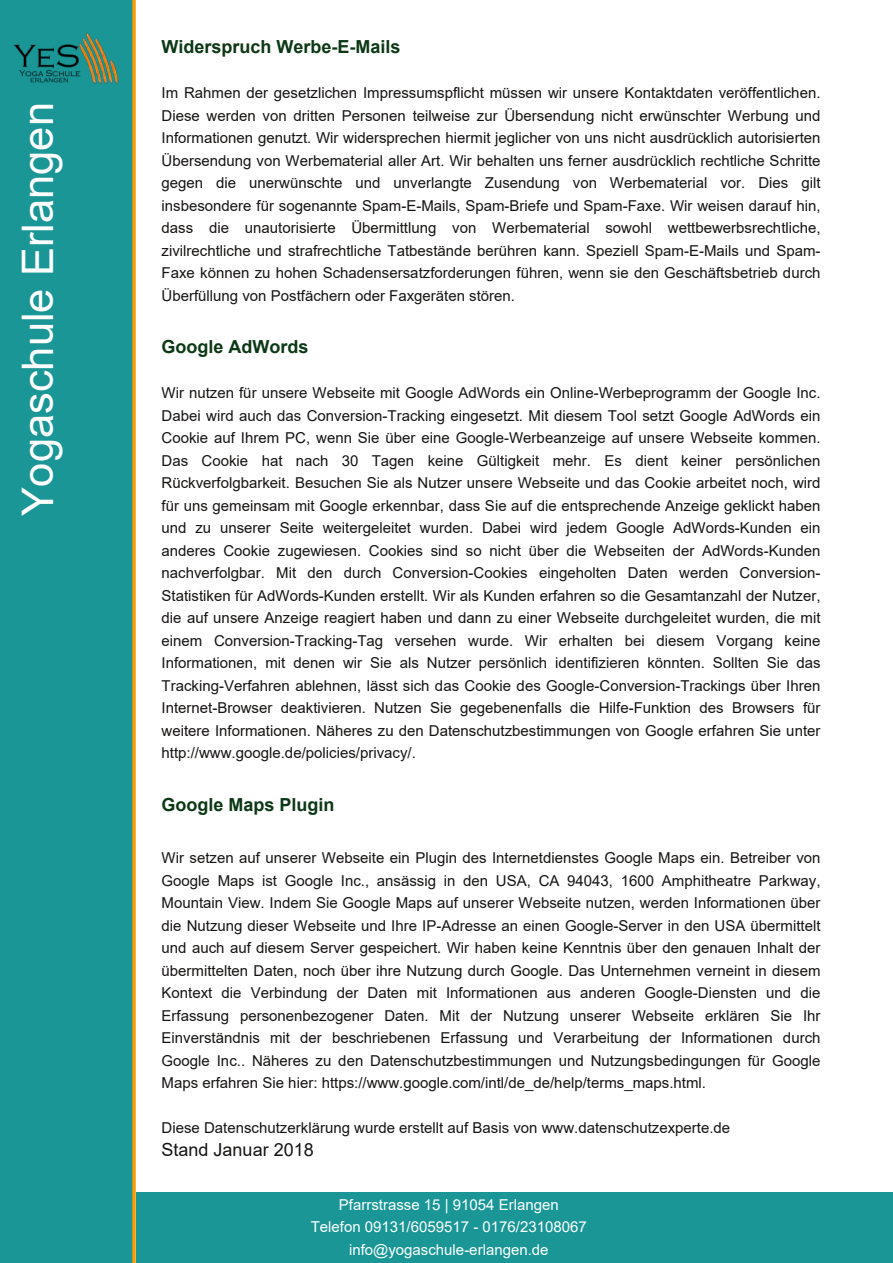
<style>
.page{position:relative;width:893px;height:1263px;background:#fff}
.page>*{position:absolute;margin:0;border:0;box-sizing:border-box;transform-origin:0 0}
.t1{font:43.5px "Arial";color:#fff}
.t2{font:700 18px "Arial";color:#0c3816}
.t3{font:18px "Arial";color:#161413}
.t4{font:15px/22.5px "Arial";color:#161413;text-align:justify}
.t5{font:15px/22.5px "Arial";color:#fff;text-align:center}
</style>
<div class="page">
<div style="left:0;top:0;width:136px;height:1263px;background:#1a9696"></div>
<div style="left:136px;top:1192px;width:757px;height:71px;background:#1a9696"></div>
<img style="left:14px;top:31px;width:105px;height:56px">
<h1 class="t1" style="left:14px;top:516px;width:415px;rotate:-90deg">Yogaschule Erlangen</h1>
<p class="t2" style="left:162px;top:37px;width:241px">Widerspruch Werbe-E-Mails</p>
<p class="t4" style="left:162px;top:82px;width:660px">Im Rahmen der gesetzlichen Impressumspflicht müssen wir unsere Kontaktdaten veröffentlichen.<br>Diese werden von dritten Personen teilweise zur Übersendung nicht erwünschter Werbung und Informationen genutzt. Wir widersprechen hiermit jeglicher von uns nicht ausdrücklich autorisierten Übersendung von Werbematerial aller Art. Wir behalten uns ferner ausdrücklich rechtliche Schritte gegen die unerwünschte und unverlangte Zusendung von Werbematerial vor. Dies gilt insbesondere für sogenannte Spam-E-Mails, Spam-Briefe und Spam-Faxe. Wir weisen darauf hin, dass die unautorisierte Übermittlung von Werbematerial sowohl wettbewerbsrechtliche, zivilrechtliche und strafrechtliche Tatbestände berühren kann. Speziell Spam-E-Mails und Spam-Faxe können zu hohen Schadensersatzforderungen führen, wenn sie den Geschäftsbetrieb durch Überfüllung von Postfächern oder Faxgeräten stören.</p>
<p class="t2" style="left:162px;top:337px;width:148px">Google AdWords</p>
<p class="t4" style="left:162px;top:382px;width:660px">Wir nutzen für unsere Webseite mit Google AdWords ein Online-Werbeprogramm der Google Inc.<br>Dabei wird auch das Conversion-Tracking eingesetzt. Mit diesem Tool setzt Google AdWords ein Cookie auf Ihrem PC, wenn Sie über eine Google-Werbeanzeige auf unsere Webseite kommen.<br>Das Cookie hat nach 30 Tagen keine Gültigkeit mehr. Es dient keiner persönlichen Rückverfolgbarkeit. Besuchen Sie als Nutzer unsere Webseite und das Cookie arbeitet noch, wird für uns gemeinsam mit Google erkennbar, dass Sie auf die entsprechende Anzeige geklickt haben und zu unserer Seite weitergeleitet wurden. Dabei wird jedem Google AdWords-Kunden ein anderes Cookie zugewiesen. Cookies sind so nicht über die Webseiten der AdWords-Kunden nachverfolgbar. Mit den durch Conversion-Cookies eingeholten Daten werden Conversion-Statistiken für AdWords-Kunden erstellt. Wir als Kunden erfahren so die Gesamtanzahl der Nutzer, die auf unsere Anzeige reagiert haben und dann zu einer Webseite durchgeleitet wurden, die mit einem Conversion-Tracking-Tag versehen wurde. Wir erhalten bei diesem Vorgang keine Informationen, mit denen wir Sie als Nutzer persönlich identifizieren könnten. Sollten Sie das Tracking-Verfahren ablehnen, lässt sich das Cookie des Google-Conversion-Trackings über Ihren Internet-Browser deaktivieren. Nutzen Sie gegebenenfalls die Hilfe-Funktion des Browsers für weitere Informationen. Näheres zu den Datenschutzbestimmungen von Google erfahren Sie unter http://www.google.de/policies/privacy/.</p>
<p class="t2" style="left:162px;top:794px;width:174px">Google Maps Plugin</p>
<p class="t4" style="left:162px;top:847px;width:660px">Wir setzen auf unserer Webseite ein Plugin des Internetdienstes Google Maps ein. Betreiber von Google Maps ist Google Inc., ansässig in den USA, CA 94043, 1600 Amphitheatre Parkway, Mountain View. Indem Sie Google Maps auf unserer Webseite nutzen, werden Informationen über die Nutzung dieser Webseite und Ihre IP-Adresse an einen Google-Server in den USA übermittelt und auch auf diesem Server gespeichert. Wir haben keine Kenntnis über den genauen Inhalt der übermittelten Daten, noch über ihre Nutzung durch Google. Das Unternehmen verneint in diesem Kontext die Verbindung der Daten mit Informationen aus anderen Google-Diensten und die Erfassung personenbezogener Daten. Mit der Nutzung unserer Webseite erklären Sie Ihr Einverständnis mit der beschriebenen Erfassung und Verarbeitung der Informationen durch Google Inc.. Näheres zu den Datenschutzbestimmungen und Nutzungsbedingungen für Google Maps erfahren Sie hier: https://www.google.com/intl/de_de/help/terms_maps.html.</p>
<p class="t4" style="left:162px;top:1117px;width:570px">Diese Datenschutzerklärung wurde erstellt auf Basis von www.datenschutzexperte.de</p>
<p class="t3" style="left:162px;top:1139px;width:154px">Stand Januar 2018</p>
<p class="t5" style="left:311px;top:1193px;width:278px">Pfarrstrasse 15 | 91054 Erlangen<br>Telefon 09131/6059517 - 0176/23108067 info@yogaschule-erlangen.de</p>
</div>
